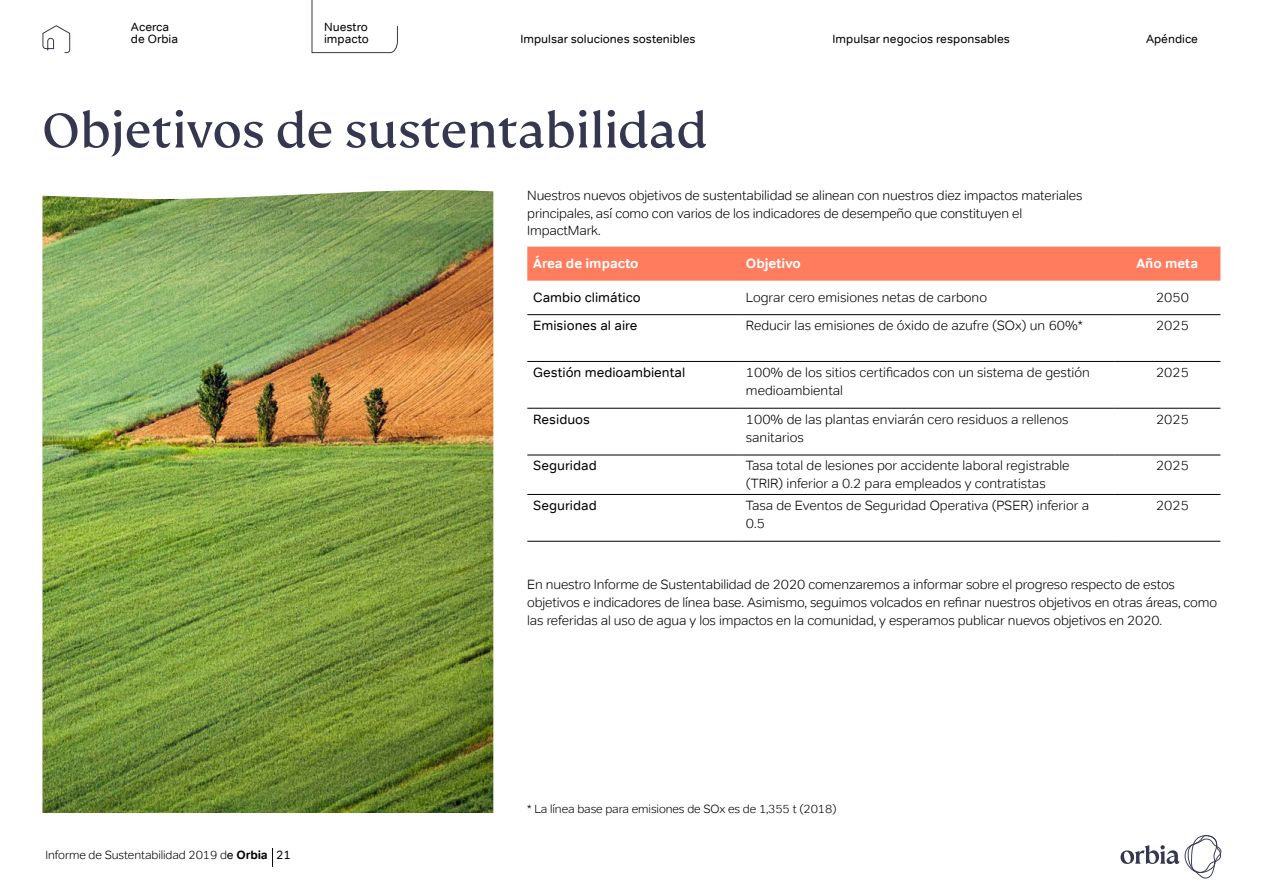
<style>
.page{position:relative;width:1263px;height:893px;background:#fff}
.page>*{position:absolute;margin:0;border:0;box-sizing:border-box;transform-origin:0 0}
.t1{font:54px "FS Kim";color:#353750}
.t2{font:300 13.5px/18px "Tondo Trial";letter-spacing:-.01em;color:#000}
.t3{font:13.5px "Tondo Trial";color:#000}
.t4{font:700 13.5px "Tondo Trial";color:#fff}
.t5{font:12px/12px "Tondo Trial";color:#000}
.t6{font:300 12px "Tondo Trial";letter-spacing:-.01em;color:#000}
.t7{font:300 12px "Tondo";letter-spacing:-.01em;color:#000}
.s1{font-weight:400}
.s2{font-weight:700}
.s3{font-family:"Tondo Trial";font-weight:400}
</style>
<div class="page">
<img style="left:43px;top:200px;width:450px;height:613px">
<img style="left:43px;top:190px;width:450px;height:10px">
<div style="left:527px;top:247px;width:693px;height:34px;background:#ff7d5e"></div>
<hr style="left:527px;top:314px;width:213px;height:1px;background:#000">
<hr style="left:740px;top:314px;width:374px;height:1px;background:#000">
<hr style="left:1114px;top:314px;width:106px;height:1px;background:#000">
<hr style="left:527px;top:361px;width:213px;height:1px;background:#000">
<hr style="left:740px;top:361px;width:374px;height:1px;background:#000">
<hr style="left:1114px;top:361px;width:106px;height:1px;background:#000">
<hr style="left:527px;top:408px;width:213px;height:1px;background:#000">
<hr style="left:740px;top:408px;width:374px;height:1px;background:#000">
<hr style="left:1114px;top:408px;width:106px;height:1px;background:#000">
<hr style="left:527px;top:455px;width:213px;height:1px;background:#000">
<hr style="left:740px;top:455px;width:374px;height:1px;background:#000">
<hr style="left:1114px;top:455px;width:106px;height:1px;background:#000">
<hr style="left:527px;top:494px;width:213px;height:1px;background:#000">
<hr style="left:740px;top:494px;width:374px;height:1px;background:#000">
<hr style="left:1114px;top:494px;width:106px;height:1px;background:#000">
<hr style="left:527px;top:541px;width:213px;height:1px;background:#000">
<hr style="left:740px;top:541px;width:374px;height:1px;background:#000">
<hr style="left:1114px;top:541px;width:106px;height:1px;background:#000">
<svg style="left:1120px;top:835px;width:102px;height:43px"></svg>
<svg style="left:42px;top:25px;width:28px;height:28px"></svg>
<svg style="left:311px;top:0;width:87px;height:53px"></svg>
<svg style="left:272px;top:848px;width:1px;height:19px"></svg>
<p class="t5" style="left:131px;top:21px;width:49px">Acerca de Orbia</p>
<p class="t5" style="left:324px;top:21px;width:46px">Nuestro impacto</p>
<p class="t5" style="left:520px;top:33px;width:177px">Impulsar soluciones sostenibles</p>
<p class="t5" style="left:832px;top:33px;width:179px">Impulsar negocios responsables</p>
<h1 class="t1" style="left:43px;top:101px;width:666px">Objetivos de sustentabilidad</h1>
<p class="t2" style="left:527px;top:186px;width:557px">Nuestros nuevos objetivos de sustentabilidad se alinean con nuestros diez impactos materiales principales, así como con varios de los indicadores de desempeño que constituyen el<br>ImpactMark.</p>
<p class="t5" style="left:1146px;top:33px;width:54px">Apéndice</p>
<p class="t4" style="left:533px;top:255px;width:107px">Área de impacto</p>
<p class="t4" style="left:746px;top:255px;width:56px">Objetivo</p>
<p class="t4" style="left:1136px;top:255px;width:63px">Año meta</p>
<p class="t3" style="left:533px;top:290px;width:109px">Cambio climático</p>
<p class="t2" style="left:746px;top:289px;width:243px">Lograr cero emisiones netas de carbono</p>
<p class="t2" style="left:1156px;top:289px;width:34px">2050</p>
<p class="t3" style="left:533px;top:317px;width:106px">Emisiones al aire</p>
<p class="t2" style="left:746px;top:316px;width:338px">Reducir las emisiones de óxido de azufre (SOx) un 60%*</p>
<p class="t2" style="left:1156px;top:316px;width:34px">2025</p>
<p class="t3" style="left:533px;top:364px;width:153px">Gestión medioambiental</p>
<p class="t2" style="left:746px;top:363px;width:345px">100% de los sitios certificados con un sistema de gestión medioambiental</p>
<p class="t2" style="left:1156px;top:363px;width:34px">2025</p>
<p class="t3" style="left:533px;top:411px;width:58px">Residuos</p>
<p class="t2" style="left:746px;top:410px;width:324px">100% de las plantas enviarán cero residuos a rellenos sanitarios</p>
<p class="t2" style="left:1156px;top:410px;width:34px">2025</p>
<p class="t3" style="left:533px;top:458px;width:65px">Seguridad</p>
<p class="t2" style="left:746px;top:457px;width:325px">Tasa total de lesiones por accidente laboral registrable (TRIR) inferior a 0.2 para empleados y contratistas</p>
<p class="t2" style="left:1156px;top:457px;width:34px">2025</p>
<p class="t3" style="left:533px;top:497px;width:65px">Seguridad</p>
<p class="t2" style="left:746px;top:496px;width:345px">Tasa de Eventos de Seguridad Operativa (PSER) inferior a<br>0.5</p>
<p class="t2" style="left:1156px;top:496px;width:34px">2025</p>
<p class="t2" style="left:527px;top:575px;width:691px">En nuestro Informe de Sustentabilidad de 2020 comenzaremos a informar sobre el progreso respecto de estos objetivos e indicadores de línea base. Asimismo, seguimos volcados en refinar nuestros objetivos en otras áreas, como las referidas al uso de agua y los impactos en la comunidad, y esperamos publicar nuevos objetivos en 2020.</p>
<p class="t7" style="left:46px;top:847px;width:247px">Informe de Sustentabilidad 2019 d<span class="s1">e</span> <span class="s2">Orbia</span> <span class="s3">21</span></p>
<p class="t6" style="left:527px;top:802px;width:311px">* La línea base para emisiones de SOx es de 1,355 t (2018)</p>
</div>
